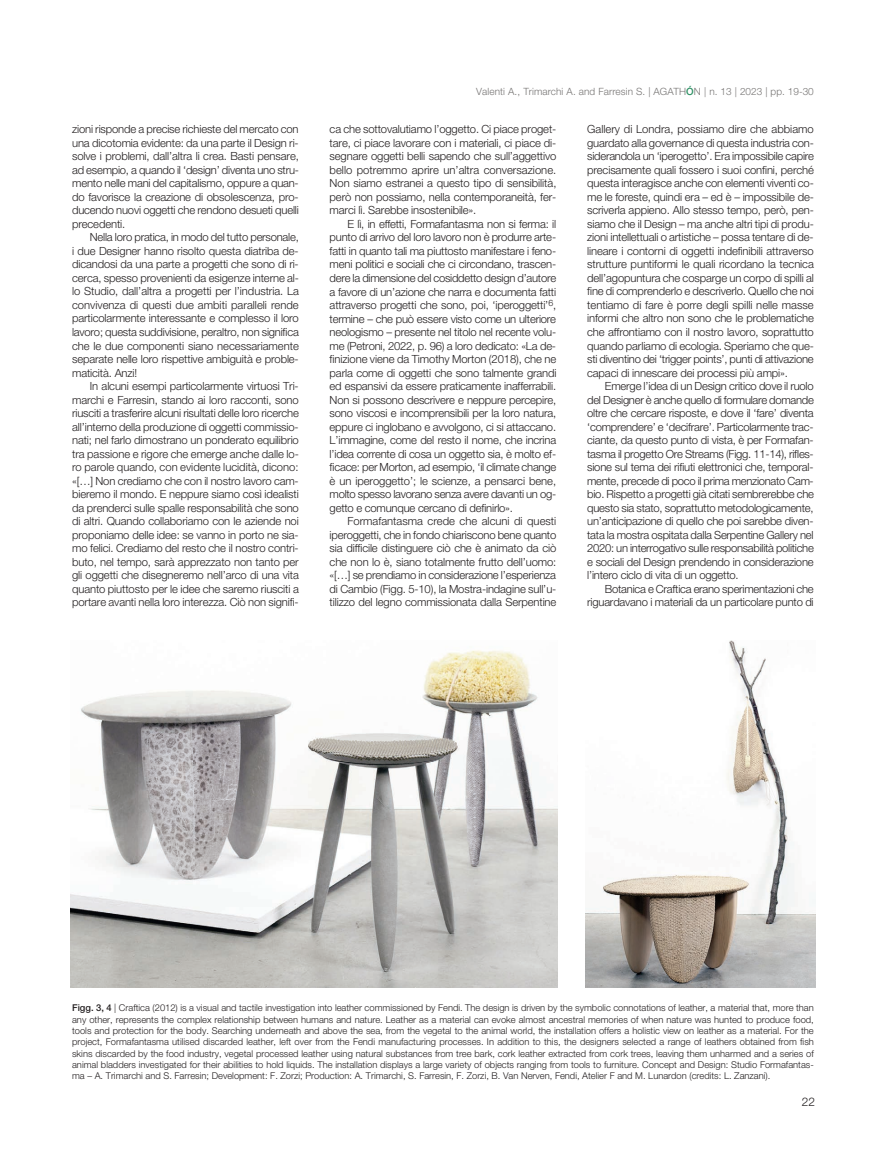
<style>
.page{position:relative;width:886px;height:1170px;background:#fff}
.page>*{position:absolute;margin:0;border:0;box-sizing:border-box;transform-origin:0 0}
.t1{font:300 11.88px "Helvetica Neue LT Std";color:#231f20}
.t2{font:300 11.25px/13.5px "Helvetica Neue LT Std";letter-spacing:-.01em;color:#231f20;text-align:justify}
.t3{font:300 10px "Helvetica Neue LT Std";letter-spacing:.005em;color:#777574}
.t4{font:300 9.38px/11.2px "Helvetica Neue LT Std";color:#231f20;text-align:justify}
.s1{font-weight:500;color:#2b8f62}
.s2{font-weight:500}
</style>
<div class="page">
<img style="left:71px;top:650px;width:486px;height:337px">
<img style="left:586px;top:640px;width:229px;height:347px">
<p class="t2" style="left:72px;top:124px;width:228px">zioni risponde a precise richieste del mercato con una dicotomia evidente: da una parte il Design ri&shy;solve i problemi, dall’altra li crea. Basti pensare, ad esempio, a quando il ‘design’ diventa uno stru&shy;mento nelle mani del capitalismo, oppure a quan&shy;do favorisce la creazione di obsolescenza, pro&shy;ducendo nuovi oggetti che rendono desueti quelli precedenti.</p>
<p class="t2" style="left:72px;top:232px;width:228px;text-indent:18px">Nella loro pratica, in modo del tutto personale, i due Designer hanno risolto questa diatriba de&shy;dicandosi da una parte a progetti che sono di ri&shy;cerca, spesso provenienti da esigenze interne al&shy;lo Studio, dall’altra a progetti per l’industria. La convivenza di questi due ambiti paralleli rende particolarmente interessante e complesso il loro lavoro; questa suddivisione, peraltro, non significa che le due componenti siano necessariamente separate nelle loro rispettive ambiguità e proble&shy;maticità. Anzi!</p>
<p class="t2" style="left:72px;top:380px;width:228px;text-indent:18px">In alcuni esempi particolarmente virtuosi Tri&shy;marchi e Farresin, stando ai loro racconti, sono riusciti a trasferire alcuni risultati delle loro ricerche all’interno della produzione di oggetti commissio&shy;nati; nel farlo dimostrano un ponderato equilibrio tra passione e rigore che emerge anche dalle lo&shy;ro parole quando, con evidente lucidità, dicono: «[…] Non crediamo che con il nostro lavoro cam&shy;bieremo il mondo. E neppure siamo così idealisti da prenderci sulle spalle responsabilità che sono di altri. Quando collaboriamo con le aziende noi proponiamo delle idee: se vanno in porto ne sia&shy;mo felici. Crediamo del resto che il nostro contri&shy;buto, nel tempo, sarà apprezzato non tanto per gli oggetti che disegneremo nell’arco di una vita quanto piuttosto per le idee che saremo riusciti a portare avanti nella loro interezza. Ciò non signifi-</p>
<p class="t3" style="left:476px;top:88px;width:339px">Valenti A., Trimarchi A. and Farresin S. | AGATH<span class="s1">Ó</span>N | n. 13 | 2023 | pp. 19-30</p>
<p class="t2" style="left:330px;top:124px;width:228px">ca che sottovalutiamo l’oggetto. Ci piace proget&shy;tare, ci piace lavorare con i materiali, ci piace di&shy;segnare oggetti belli sapendo che sull’aggettivo bello potremmo aprire un’altra conversazione.<br>Non siamo estranei a questo tipo di sensibilità, però non possiamo, nella contemporaneità, fer&shy;marci lì. Sarebbe insostenibile».</p>
<p class="t2" style="left:330px;top:218px;width:228px;text-indent:18px">E lì, in effetti, Formafantasma non si ferma: il punto di arrivo del loro lavoro non è produrre arte&shy;fatti in quanto tali ma piuttosto manifestare i feno&shy;meni politici e sociali che ci circondano, trascen&shy;dere la dimensione del cosiddetto design d’autore a favore di un’azione che narra e documenta fatti attraverso progetti che sono, poi, ‘iperoggetti’<sup>6</sup>, termine – che può essere visto come un ulteriore neologismo – presente nel titolo nel recente volu&shy;me (Petroni, 2022, p. 96) a loro dedicato: «La de&shy;finizione viene da Timothy Morton (2018), che ne parla come di oggetti che sono talmente grandi ed espansivi da essere praticamente inafferrabili.<br>Non si possono descrivere e neppure percepire, sono viscosi e incomprensibili per la loro natura, eppure ci inglobano e avvolgono, ci si attaccano.<br>L’immagine, come del resto il nome, che incrina l’idea corrente di cosa un oggetto sia, è molto ef&shy;ficace: per Morton, ad esempio, ‘il climate change è un iperoggetto’; le scienze, a pensarci bene, molto spesso lavorano senza avere davanti un og&shy;getto e comunque cercano di definirlo».</p>
<p class="t2" style="left:330px;top:515px;width:228px;text-indent:18px">Formafantasma crede che alcuni di questi iperoggetti, che in fondo chiariscono bene quanto sia difficile distinguere ciò che è animato da ciò che non lo è, siano totalmente frutto dell’uomo: «[…] se prendiamo in considerazione l’esperienza di Cambio (Figg. 5-10), la Mostra-indagine sull’u&shy;tilizzo del legno commissionata dalla Serpentine</p>
<p class="t2" style="left:587px;top:124px;width:228px">Gallery di Londra, possiamo dire che abbiamo guardato alla governance di questa industria con&shy;siderandola un ‘iperogetto’. Era impossibile capire precisamente quali fossero i suoi confini, perché questa interagisce anche con elementi viventi co&shy;me le foreste, quindi era – ed è – impossibile de&shy;scriverla appieno. Allo stesso tempo, però, pen&shy;siamo che il Design – ma anche altri tipi di produ&shy;zioni intellettuali o artistiche – possa tentare di de&shy;lineare i contorni di oggetti indefinibili attraverso strutture puntiformi le quali ricordano la tecnica dell’agopuntura che cosparge un corpo di spilli al fine di comprenderlo e descriverlo. Quello che noi tentiamo di fare è porre degli spilli nelle masse informi che altro non sono che le problematiche che affrontiamo con il nostro lavoro, soprattutto quando parliamo di ecologia. Speriamo che que&shy;sti diventino dei ‘trigger points’, punti di attivazione capaci di innescare dei processi più ampi».</p>
<p class="t2" style="left:587px;top:380px;width:228px;text-indent:18px">Emerge l’idea di un Design critico dove il ruolo del Designer è anche quello di formulare domande oltre che cercare risposte, e dove il ‘fare’ diventa ‘comprendere’ e ‘decifrare’. Particolarmente trac&shy;ciante, da questo punto di vista, è per Formafan&shy;tasma il progetto Ore Streams (Figg. 11-14), rifles&shy;sione sul tema dei rifiuti elettronici che, temporal&shy;mente, precede di poco il prima menzionato Cam&shy;bio. Rispetto a progetti già citati sembrerebbe che questo sia stato, soprattutto metodologicamente, un’anticipazione di quello che poi sarebbe diven&shy;tata la mostra ospitata dalla Serpentine Gallery nel 2020: un interrogativo sulle responsabilità politiche e sociali del Design prendendo in considerazione l’intero ciclo di vita di un oggetto.</p>
<p class="t2" style="left:587px;top:583px;width:228px;text-align:right">Botanica e Craftica erano sperimentazioni che riguardavano i materiali da un particolare punto di</p>
<p class="t4" style="left:72px;top:1003px;width:743px"><span class="s2">Figg. 3, 4</span> | Craftica (2012) is a visual and tactile investigation into leather commissioned by Fendi. The design is driven by the symbolic connotations of leather, a material that, more than any other, represents the complex relationship between humans and nature. Leather as a material can evoke almost ancestral memories of when nature was hunted to produce food, tools and protection for the body. Searching underneath and above the sea, from the vegetal to the animal world, the installation offers a holistic view on leather as a material. For the project, Formafantasma utilised discarded leather, left over from the Fendi manufacturing processes. In addition to this, the designers selected a range of leathers obtained from fish skins discarded by the food industry, vegetal processed leather using natural substances from tree bark, cork leather extracted from cork trees, leaving them unharmed and a series of animal bladders investigated for their abilities to hold liquids. The installation displays a large variety of objects ranging from tools to furniture. Concept and Design: Studio Formafantas&shy;ma – A. Trimarchi and S. Farresin; Development: F. Zorzi; Production: A. Trimarchi, S. Farresin, F. Zorzi, B. Van Nerven, Fendi, Atelier F and M. Lunardon (credits: L. Zanzani).</p>
<p class="t1" style="left:802px;top:1097px;width:15px">22</p>
</div>
